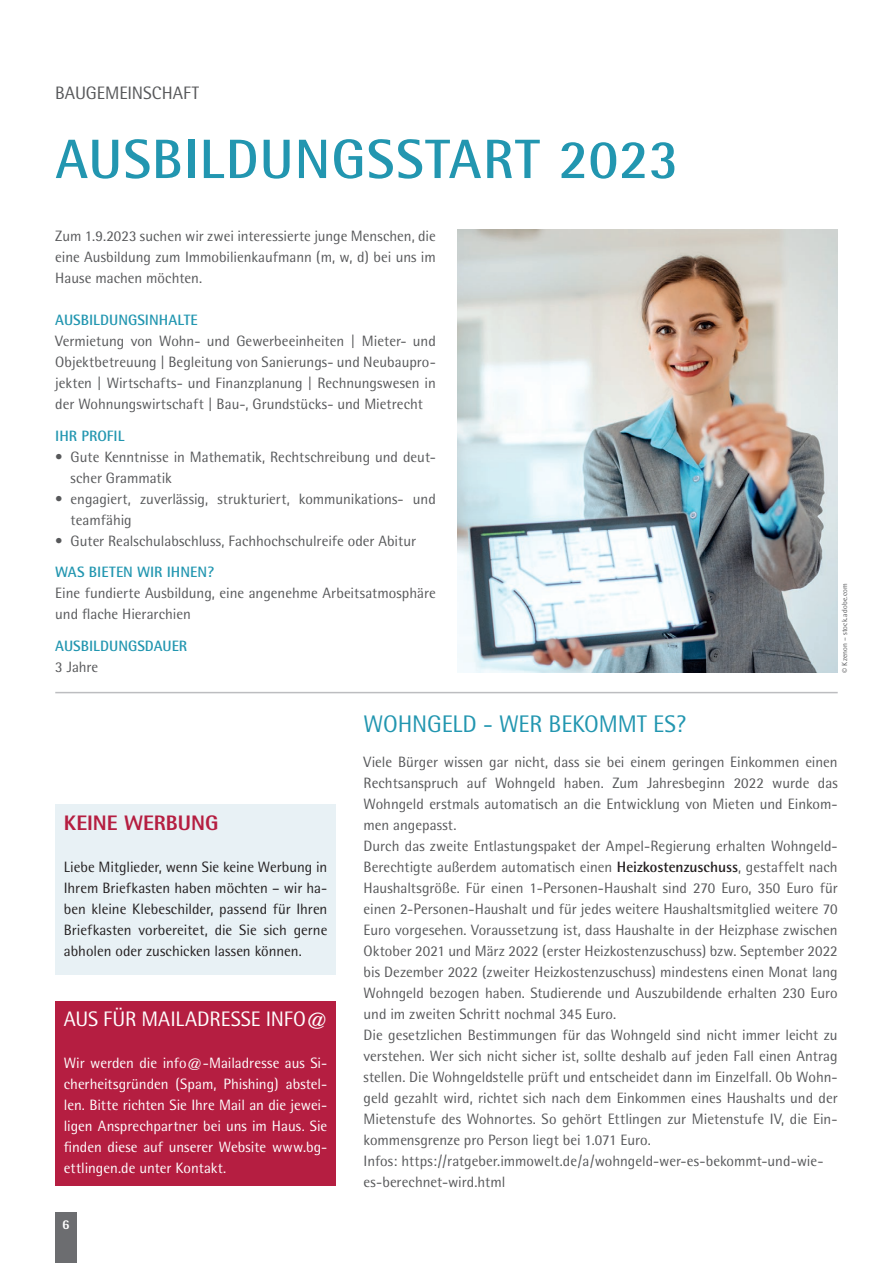
<style>
.page{position:relative;width:893px;height:1263px;background:#fff}
.page>*{position:absolute;margin:0;border:0;box-sizing:border-box;transform-origin:0 0}
.t1{font:700 55.5px "Rotis Semi Sans";letter-spacing:.015em;color:#2296b0}
.t2{font:24px "Rotis Semi Sans";letter-spacing:-.01em;color:#2296b0}
.t3{font:21px "Rotis Semi Sans";letter-spacing:-.005em;color:#fff}
.t4{font:800 21px "Rotis Semi Sans";color:#b51e41}
.t5{font:18px "Rotis Semi Sans";letter-spacing:-.005em;color:#57585a}
.t6{font:15px/21px "Rotis Semi Sans";color:#57585a}
.t7{font:15px/21px "Rotis Semi Sans";color:#fff;text-align:justify}
.t8{font:15px/21px "Rotis Semi Sans";color:#231f20;text-align:justify}
.t9{font:700 15px "Rotis Semi Sans";color:#2296b0}
.t10{font:800 13.5px "Rotis Semi Sans";color:#fff}
.t11{font:7.5px "Rotis Semi Sans";letter-spacing:.02em;color:#57585a}
.s1{font-family:"Myriad Pro"}
.s2{font-weight:700;color:#231f20}
</style>
<div class="page">
<div style="left:55px;top:1212px;width:22px;height:51px;background:#6c6d70"></div>
<img style="left:457px;top:230px;width:381px;height:443px">
<hr style="left:55px;top:692px;width:783px;height:1px;background:#bcbdc0">
<div style="left:55px;top:804px;width:281px;height:171px;background:#e8f1f5"></div>
<div style="left:55px;top:1001px;width:281px;height:185px;background:#b51e41"></div>
<p class="t5" style="left:55px;top:82px;width:145px">BAUGEMEINSCHAFT</p>
<h1 class="t1" style="left:55px;top:125px;width:625px">AUSBILDUNGSSTART 2023</h1>
<p class="t6" style="left:55px;top:225px;width:382px;text-align:justify">Zum 1.9.2023 suchen wir zwei interessierte junge Menschen, die eine Ausbildung zum Immobilienkaufmann (m, w, d) bei uns im Hause machen möchten.</p>
<p class="t9" style="left:55px;top:311px;width:144px">AUSBILDUNGSINHALTE</p>
<p class="t6" style="left:55px;top:330px;width:382px;text-align:justify">Vermietung von Wohn- und Gewerbeeinheiten | Mieter- und Objektbetreuung | Begleitung von Sanierungs- und Neubaupro&shy;jekten | Wirtschafts- und Finanzplanung | Rechnungswesen in der Wohnungswirtschaft | Bau-, Grundstücks- und Mietrecht</p>
<p class="t9" style="left:55px;top:426px;width:71px">IHR PROFIL</p>
<p class="t6" style="left:71px;top:446px;width:367px;text-indent:-15px">• Gute Kenntnisse in Mathematik, Rechtschreibung und deut&shy;scher Grammatik</p>
<p class="t6" style="left:71px;top:488px;width:367px;text-indent:-15px">• engagiert, zuverlässig, strukturiert, kommunikations- und teamfähig</p>
<p class="t6" style="left:55px;top:530px;width:362px">• Guter Realschulabschluss, Fachhochschulreife oder Abitur</p>
<p class="t9" style="left:55px;top:563px;width:161px">WAS BIETEN WIR IHNEN?</p>
<p class="t6" style="left:55px;top:582px;width:382px">Eine fundierte Ausbildung, eine angenehme Arbeitsatmosphäre und flache Hierarchien</p>
<p class="t9" style="left:55px;top:636px;width:133px">AUSBILDUNGSDAUER</p>
<p class="t6" style="left:55px;top:656px;width:45px">3 Jahre</p>
<h2 class="t2" style="left:364px;top:709px;width:324px">WOHNGELD - WER BEKOMMT ES?</h2>
<p class="t11" style="left:840px;top:673px;width:91px;rotate:-90deg"><span class="s1">©</span> Kzenon – stock.adobe.com</p>
<h3 class="t4" style="left:64px;top:809px;width:156px">KEINE WERBUNG</h3>
<p class="t8" style="left:64px;top:856px;width:265px">Liebe Mitglieder, wenn Sie keine Werbung in Ihrem Briefkasten haben möchten – wir ha&shy;ben kleine Klebeschilder, passend für Ihren Briefkasten vorbereitet, die Sie sich gerne abholen oder zuschicken lassen können.</p>
<h3 class="t3" style="left:64px;top:1006px;width:265px">AUS FÜR MAILADRESSE INFO@</h3>
<p class="t7" style="left:64px;top:1052px;width:265px">Wir werden die info@-Mailadresse aus Si&shy;cherheitsgründen (Spam, Phishing) abstel&shy;len. Bitte richten Sie Ihre Mail an die jewei&shy;ligen Ansprechpartner bei uns im Haus. Sie finden diese auf unserer Website www.bg&shy;ettlingen.de unter Kontakt.</p>
<p class="t10" style="left:62px;top:1216px;width:9px">6</p>
<p class="t6" style="left:364px;top:751px;width:476px">Viele Bürger wissen gar nicht, dass sie bei einem geringen Einkommen einen Rechtsanspruch auf Wohngeld haben. Zum Jahresbeginn 2022 wurde das Wohngeld erstmals automatisch an die Entwicklung von Mieten und Einkom&shy;men angepasst.<br>Durch das zweite Entlastungspaket der Ampel-Regierung erhalten Wohngeld-Berechtigte außerdem automatisch einen <span class="s2">Heizkostenzuschuss</span>, gestaffelt nach Haushaltsgröße. Für einen 1-Personen-Haushalt sind 270 Euro, 350 Euro für einen 2-Personen-Haushalt und für jedes weitere Haushaltsmitglied weitere 70<br>Euro vorgesehen. Voraussetzung ist, dass Haushalte in der Heizphase zwischen Oktober 2021 und März 2022 (erster Heizkostenzuschuss) bzw. September 2022 bis Dezember 2022 (zweiter Heizkostenzuschuss) mindestens einen Monat lang Wohngeld bezogen haben. Studierende und Auszubildende erhalten 230 Euro und im zweiten Schritt nochmal 345 Euro.<br>Die gesetzlichen Bestimmungen für das Wohngeld sind nicht immer leicht zu verstehen. Wer sich nicht sicher ist, sollte deshalb auf jeden Fall einen Antrag stellen. Die Wohngeldstelle prüft und entscheidet dann im Einzelfall. Ob Wohn&shy;geld gezahlt wird, richtet sich nach dem Einkommen eines Haushalts und der Mietenstufe des Wohnortes. So gehört Ettlingen zur Mietenstufe IV, die Ein&shy;kommensgrenze pro Person liegt bei 1.071 Euro.<br>Infos: https://ratgeber.immowelt.de/a/wohngeld-wer-es-bekommt-und-wie&shy;es-berechnet-wird.html</p>
</div>
